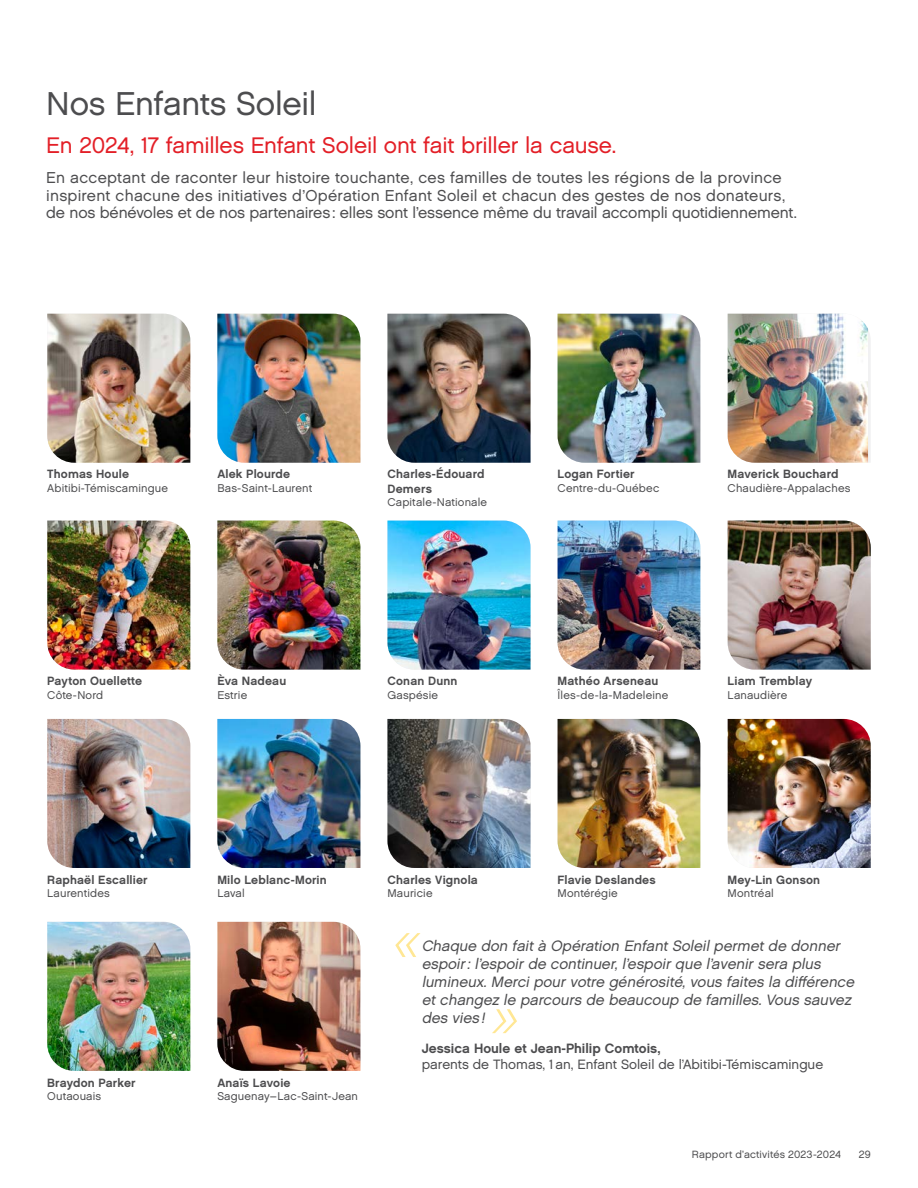
<style>
.page{position:relative;width:918px;height:1188px;background:#fff}
.page>*{position:absolute;margin:0;border:0;box-sizing:border-box;transform-origin:0 0}
.t1{font:33px "Chalet London Nineteen Sixty";letter-spacing:-.01em;color:#4d4d4f}
.t2{font:22.5px "Chalet London Nineteen Sixty";letter-spacing:-.01em;color:#e31f27}
.t3{font:15.75px/17.2px "Chalet London Nineteen Sixty";letter-spacing:.01em;color:#4d4d4f}
.t4{font:italic 15px/18px "Chalet London Nineteen Sixty";color:#4d4d4f}
.t5{font:13.5px "Chalet London Nineteen Sixty";color:#4d4d4f}
.t6{font:13.5px "Chalet New York Nineteen Sixty";color:#4d4d4f}
.t7{font:12px/14.4px "Chalet New York Nineteen Sixty";letter-spacing:.015em;color:#4d4d4f}
.t8{font:11.25px "Chalet London Nineteen Sixty";letter-spacing:.015em;color:#4d4d4f}
.t9{font:10.5px "Chalet London Nineteen Sixty";letter-spacing:.015em;color:#4d4d4f}
</style>
<div class="page">
<img style="left:47px;top:314px;width:143px;height:149px">
<img style="left:47px;top:521px;width:143px;height:149px">
<img style="left:47px;top:719px;width:143px;height:149px">
<img style="left:47px;top:922px;width:143px;height:149px">
<img style="left:217px;top:314px;width:143px;height:149px">
<img style="left:217px;top:521px;width:143px;height:149px">
<img style="left:217px;top:719px;width:143px;height:149px">
<img style="left:217px;top:922px;width:143px;height:149px">
<img style="left:387px;top:314px;width:144px;height:149px">
<img style="left:387px;top:521px;width:144px;height:149px">
<img style="left:387px;top:719px;width:144px;height:149px">
<img style="left:558px;top:314px;width:142px;height:149px">
<img style="left:558px;top:521px;width:142px;height:149px">
<img style="left:558px;top:719px;width:142px;height:149px">
<svg style="left:868px;top:330px;width:3px;height:133px"></svg>
<img style="left:728px;top:314px;width:140px;height:149px">
<img style="left:728px;top:521px;width:143px;height:149px">
<img style="left:728px;top:719px;width:143px;height:149px">
<svg style="left:492px;top:1009px;width:25px;height:24px"></svg>
<svg style="left:395px;top:933px;width:25px;height:24px"></svg>
<h1 class="t1" style="left:46px;top:84px;width:272px">Nos Enfants Soleil</h1>
<h2 class="t2" style="left:46px;top:131px;width:572px">En 2024, 17 familles Enfant Soleil ont fait briller la cause.</h2>
<p class="t3" style="left:46px;top:169px;width:752px">En acceptant de raconter leur histoire touchante, ces familles de toutes les régions de la province inspirent chacune des initiatives d’Opération Enfant Soleil et chacun des gestes de nos donateurs, de nos bénévoles et de nos partenaires: elles sont l’essence même du travail accompli quotidiennement.</p>
<p class="t7" style="left:47px;top:467px;width:83px">Thomas Houle</p>
<p class="t8" style="left:47px;top:481px;width:122px">Abitibi-Témiscamingue</p>
<p class="t7" style="left:217px;top:467px;width:74px">Alek Plourde</p>
<p class="t8" style="left:217px;top:481px;width:96px">Bas-Saint-Laurent</p>
<p class="t7" style="left:47px;top:674px;width:97px">Payton Ouellette</p>
<p class="t8" style="left:47px;top:688px;width:58px">Côte-Nord</p>
<p class="t7" style="left:217px;top:674px;width:70px">Èva Nadeau</p>
<p class="t8" style="left:217px;top:688px;width:31px">Estrie</p>
<p class="t7" style="left:387px;top:467px;width:99px">Charles-Édouard<br>Demers</p>
<p class="t8" style="left:387px;top:496px;width:101px">Capitale-Nationale</p>
<p class="t7" style="left:387px;top:674px;width:72px">Conan Dunn</p>
<p class="t8" style="left:387px;top:688px;width:52px">Gaspésie</p>
<p class="t7" style="left:558px;top:467px;width:79px">Logan Fortier</p>
<p class="t8" style="left:558px;top:481px;width:103px">Centre-du-Québec</p>
<p class="t7" style="left:728px;top:467px;width:113px">Maverick Bouchard</p>
<p class="t8" style="left:728px;top:481px;width:124px">Chaudière-Appalaches</p>
<p class="t7" style="left:558px;top:674px;width:102px">Mathéo Arseneau</p>
<p class="t8" style="left:558px;top:688px;width:112px">Îles-de-la-Madeleine</p>
<p class="t7" style="left:728px;top:674px;width:86px">Liam Tremblay</p>
<p class="t8" style="left:728px;top:688px;width:61px">Lanaudière</p>
<p class="t7" style="left:47px;top:872px;width:102px">Raphaël Escallier</p>
<p class="t8" style="left:47px;top:886px;width:64px">Laurentides</p>
<p class="t7" style="left:47px;top:1075px;width:90px">Braydon Parker</p>
<p class="t8" style="left:47px;top:1089px;width:55px">Outaouais</p>
<p class="t7" style="left:217px;top:872px;width:111px">Milo Leblanc-Morin</p>
<p class="t8" style="left:217px;top:886px;width:29px">Laval</p>
<p class="t7" style="left:217px;top:1075px;width:75px">Anaïs Lavoie</p>
<p class="t8" style="left:217px;top:1089px;width:142px">Saguenay–Lac-Saint-Jean</p>
<p class="t7" style="left:387px;top:872px;width:92px">Charles Vignola</p>
<p class="t8" style="left:387px;top:886px;width:47px">Mauricie</p>
<p class="t7" style="left:558px;top:872px;width:100px">Flavie Deslandes</p>
<p class="t8" style="left:558px;top:886px;width:62px">Montérégie</p>
<p class="t7" style="left:728px;top:872px;width:94px">Mey-Lin Gonson</p>
<p class="t8" style="left:728px;top:886px;width:48px">Montréal</p>
<p class="t4" style="left:422px;top:937px;width:437px">Chaque don fait à Opération Enfant Soleil permet de donner espoir: l’espoir de continuer, l’espoir que l’avenir sera plus lumineux. Merci pour votre générosité, vous faites la différence et changez le parcours de beaucoup de familles. Vous sauvez des vies!</p>
<p class="t6" style="left:422px;top:1039px;width:240px">Jessica Houle et Jean-Philip Comtois,</p>
<p class="t5" style="left:422px;top:1056px;width:403px">parents de Thomas, 1an, Enfant Soleil de l’Abitibi-Témiscamingue</p>
<p class="t9" style="left:692px;top:1148px;width:151px">Rapport d’activités 2023-2024</p>
<p class="t9" style="left:859px;top:1148px;width:14px">29</p>
</div>
